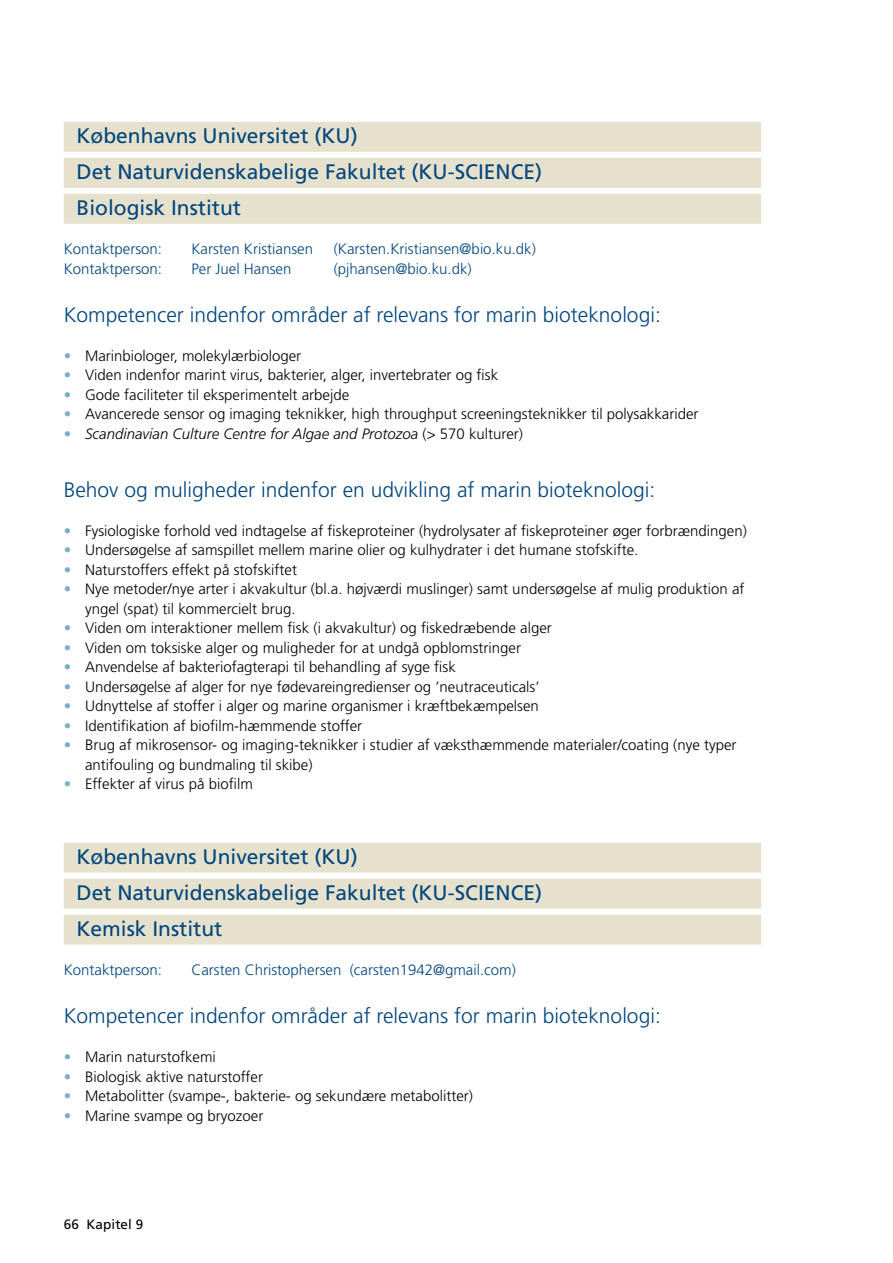
<style>
.page{position:relative;width:893px;height:1263px;background:#fff}
.page>*{position:absolute;margin:0;border:0;box-sizing:border-box;transform-origin:0 0}
.t1{font:300 21px "Frutiger LT Std";color:#00457d}
.t2{font:21px/36px "Frutiger LT Std";color:#00457d}
.t3{font:300 15px/19.5px "Frutiger LT Std";color:#000}
.t4{font:300 15px "Frutiger LT Std";color:#00457d}
.t5{font:italic 300 15px "Frutiger LT Std";color:#000}
.t6{font:13.5px "Frutiger LT Std";letter-spacing:.005em;color:#000}
.s1{color:#79b0c3}
.s2{font-style:normal;color:#79b0c3}
.s3{font-style:normal}
</style>
<div class="page">
<div style="left:64px;top:122px;width:697px;height:30px;background:#e6e1cd"></div>
<div style="left:64px;top:158px;width:697px;height:30px;background:#e6e1cd"></div>
<div style="left:64px;top:194px;width:697px;height:30px;background:#e6e1cd"></div>
<div style="left:64px;top:843px;width:697px;height:30px;background:#e6e1cd"></div>
<div style="left:64px;top:879px;width:697px;height:30px;background:#e6e1cd"></div>
<div style="left:64px;top:915px;width:697px;height:30px;background:#e6e1cd"></div>
<h1 class="t2" style="left:77px;top:118px;width:467px">Københavns Universitet (KU)<br>Det Naturvidenskabelige Fakultet (KU-SCIENCE)<br>Biologisk Institut</h1>
<p class="t4" style="left:64px;top:241px;width:100px">Kontaktperson:</p>
<p class="t4" style="left:191px;top:241px;width:123px">Karsten Kristiansen</p>
<p class="t4" style="left:334px;top:241px;width:204px">(Karsten.Kristiansen@bio.ku.dk)</p>
<p class="t4" style="left:64px;top:260px;width:100px">Kontaktperson:</p>
<p class="t4" style="left:191px;top:260px;width:102px">Per Juel Hansen</p>
<p class="t4" style="left:334px;top:260px;width:139px">(pjhansen@bio.ku.dk)</p>
<h1 class="t1" style="left:64px;top:303px;width:599px">Kompetencer indenfor områder af relevans for marin bioteknologi:</h1>
<p class="t3" style="left:64px;top:346px;width:239px"><span class="s1">•</span> Marinbiologer, molekylærbiologer</p>
<p class="t3" style="left:64px;top:366px;width:436px"><span class="s1">•</span> Viden indenfor marint virus, bakterier, alger, invertebrater og fisk</p>
<p class="t3" style="left:64px;top:385px;width:287px"><span class="s1">•</span> Gode faciliteter til eksperimentelt arbejde</p>
<p class="t3" style="left:64px;top:405px;width:636px"><span class="s1">•</span> Avancerede sensor og imaging teknikker, high throughput screeningsteknikker til polysakkarider</p>
<p class="t5" style="left:64px;top:425px;width:461px"><span class="s2">•</span> Scandinavian Culture Centre for Algae and Protozoa <span class="s3">(&gt; 570 kulturer)</span></p>
<h1 class="t1" style="left:64px;top:477px;width:593px">Behov og muligheder indenfor en udvikling af marin bioteknologi:</h1>
<p class="t3" style="left:64px;top:521px;width:685px"><span class="s1">•</span> Fysiologiske forhold ved indtagelse af fiskeproteiner (hydrolysater af fiskeproteiner øger forbrændingen)</p>
<p class="t3" style="left:64px;top:540px;width:576px"><span class="s1">•</span> Undersøgelse af samspillet mellem marine olier og kulhydrater i det humane stofskifte.</p>
<p class="t3" style="left:64px;top:560px;width:235px"><span class="s1">•</span> Naturstoffers effekt på stofskiftet</p>
<p class="t3" style="left:85px;top:579px;width:661px;text-indent:-21px"><span class="s1">•</span> Nye metoder/nye arter i akvakultur (bl.a. højværdi muslinger) samt undersøgelse af mulig produktion af yngel (spat) til kommercielt brug.</p>
<p class="t3" style="left:64px;top:618px;width:490px"><span class="s1">•</span> Viden om interaktioner mellem fisk (i akvakultur) og fiskedræbende alger</p>
<p class="t3" style="left:64px;top:638px;width:459px"><span class="s1">•</span> Viden om toksiske alger og muligheder for at undgå opblomstringer</p>
<p class="t3" style="left:64px;top:657px;width:394px"><span class="s1">•</span> Anvendelse af bakteriofagterapi til behandling af syge fisk</p>
<p class="t3" style="left:64px;top:677px;width:477px"><span class="s1">•</span> Undersøgelse af alger for nye fødevareingredienser og ’neutraceuticals’</p>
<p class="t3" style="left:64px;top:696px;width:477px"><span class="s1">•</span> Udnyttelse af stoffer i alger og marine organismer i kræftbekæmpelsen</p>
<p class="t3" style="left:64px;top:716px;width:300px"><span class="s1">•</span> Identifikation af biofilm-hæmmende stoffer</p>
<p class="t3" style="left:85px;top:735px;width:653px;text-indent:-21px"><span class="s1">•</span> Brug af mikrosensor- og imaging-teknikker i studier af væksthæmmende materialer/coating (nye typer antifouling og bundmaling til skibe)</p>
<p class="t3" style="left:64px;top:774px;width:191px"><span class="s1">•</span> Effekter af virus på biofilm</p>
<h1 class="t2" style="left:77px;top:839px;width:467px">Københavns Universitet (KU)<br>Det Naturvidenskabelige Fakultet (KU-SCIENCE)<br>Kemisk Institut</h1>
<p class="t4" style="left:64px;top:961px;width:100px">Kontaktperson:</p>
<p class="t4" style="left:191px;top:961px;width:326px">Carsten Christophersen (carsten1942@gmail.com)</p>
<h1 class="t1" style="left:64px;top:1004px;width:599px">Kompetencer indenfor områder af relevans for marin bioteknologi:</h1>
<p class="t3" style="left:64px;top:1047px;width:154px"><span class="s1">•</span> Marin naturstofkemi</p>
<p class="t3" style="left:64px;top:1067px;width:201px"><span class="s1">•</span> Biologisk aktive naturstoffer</p>
<p class="t3" style="left:64px;top:1086px;width:411px"><span class="s1">•</span> Metabolitter (svampe-, bakterie- og sekundære metabolitter)</p>
<p class="t3" style="left:64px;top:1106px;width:201px"><span class="s1">•</span> Marine svampe og bryozoer</p>
<p class="t6" style="left:64px;top:1216px;width:81px">66 Kapitel 9</p>
</div>
